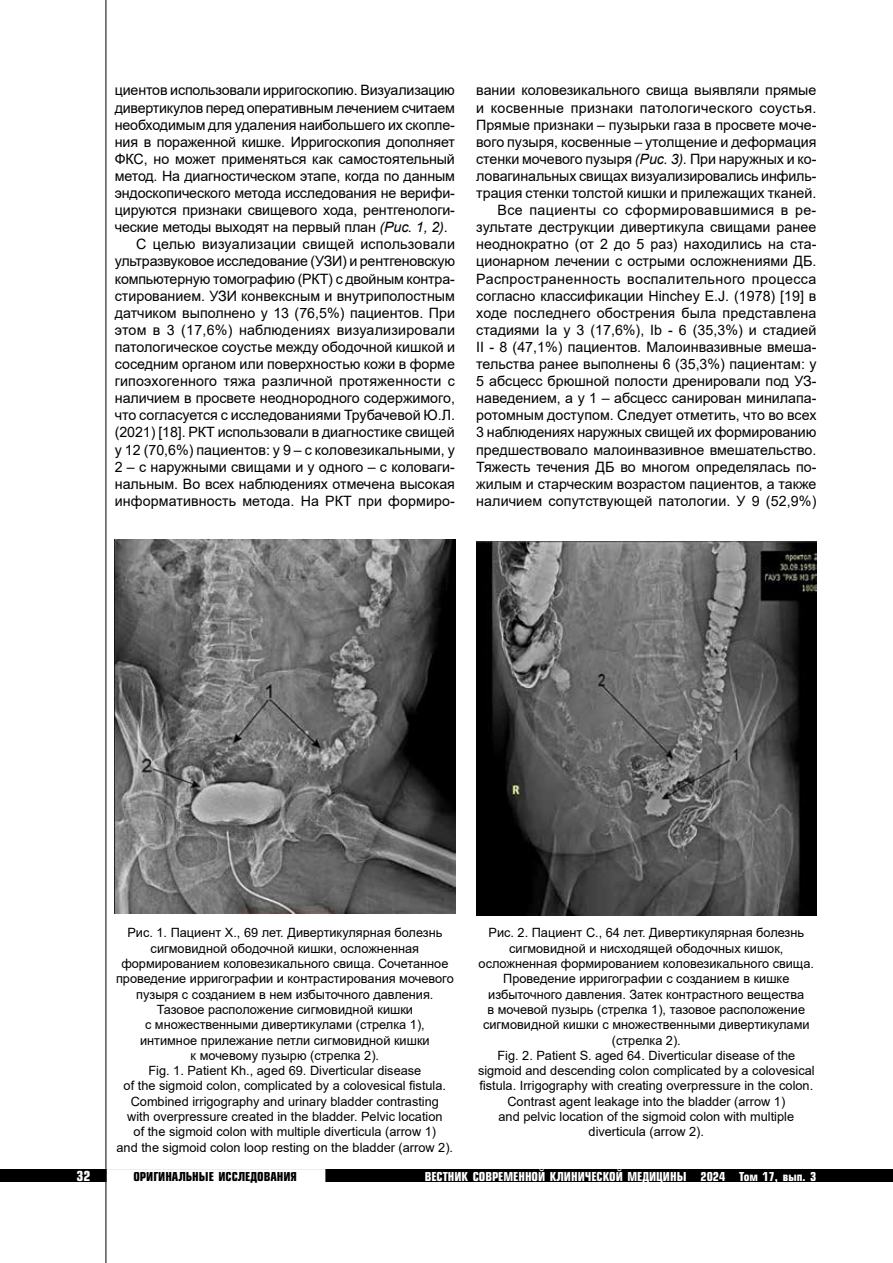
<style>
.page{position:relative;width:893px;height:1263px;background:#fff}
.page>*{position:absolute;margin:0;border:0;box-sizing:border-box;transform-origin:0 0}
.t1{font:14.25px/17.1px "Arial";color:#000;text-align:right}
.t2{font:700 13.5px "Europe Cond";color:#fff}
.t3{font:12.75px/15.3px "Arial";color:#000;text-align:center}
.t4{font:700 12px "Europe Cond";color:#fff}
.t5{font:700 12px "Europe Cond";color:#000}
.s1{font-style:italic}
</style>
<div class="page">
<div style="left:0;top:1169px;width:893px;height:13px;background:#000"></div>
<div style="left:107px;top:1169px;width:218px;height:13px;background:#fff;border:2px solid #fff"></div>
<hr style="left:106px;top:0;width:1px;height:1263px;background:#000">
<img style="left:115px;top:539px;width:340px;height:374px">
<img style="left:476px;top:541px;width:340px;height:374px">
<p class="t1" style="left:115px;top:82px;width:342px">циентов использовали ирригоскопию. Визуализацию</p>
<p class="t1" style="left:115px;top:99px;width:342px">дивертикулов перед оперативным лечением считаем</p>
<p class="t1" style="left:115px;top:116px;width:342px">необходимым для удаления наибольшего их скопле-</p>
<p class="t1" style="left:115px;top:133px;width:342px">ния в пораженной кишке. Ирригоскопия дополняет</p>
<p class="t1" style="left:115px;top:150px;width:342px">ФКС, но может применяться как самостоятельный</p>
<p class="t1" style="left:115px;top:167px;width:342px">метод. На диагностическом этапе, когда по данным</p>
<p class="t1" style="left:115px;top:184px;width:342px">эндоскопического метода исследования не верифи-</p>
<p class="t1" style="left:115px;top:201px;width:342px">цируются признаки свищевого хода, рентгенологи-</p>
<p class="t1" style="left:115px;top:219px;width:334px">ческие методы выходят на первый план <span class="s1">(Рис. 1, 2)</span>.</p>
<p class="t1" style="left:136px;top:236px;width:320px">С целью визуализации свищей использовали</p>
<p class="t1" style="left:115px;top:253px;width:342px">ультразвуковое исследование (УЗИ) и рентгеновскую</p>
<p class="t1" style="left:115px;top:270px;width:342px">компьютерную томографию (РКТ) с двойным контра-</p>
<p class="t1" style="left:115px;top:287px;width:342px">стированием. УЗИ конвексным и внутриполостным</p>
<p class="t1" style="left:115px;top:304px;width:342px">датчиком выполнено у 13 (76,5%) пациентов. При</p>
<p class="t1" style="left:115px;top:321px;width:342px">этом в 3 (17,6%) наблюдениях визуализировали</p>
<p class="t1" style="left:115px;top:338px;width:342px">патологическое соустье между ободочной кишкой и</p>
<p class="t1" style="left:115px;top:355px;width:342px">соседним органом или поверхностью кожи в форме</p>
<p class="t1" style="left:115px;top:372px;width:342px">гипоэхогенного тяжа различной протяженности с</p>
<p class="t1" style="left:115px;top:390px;width:342px">наличием в просвете неоднородного содержимого,</p>
<p class="t1" style="left:115px;top:407px;width:342px">что согласуется с исследованиями Трубачевой Ю.Л.</p>
<p class="t1" style="left:115px;top:424px;width:342px">(2021) [18]. РКТ использовали в диагностике свищей</p>
<p class="t1" style="left:115px;top:441px;width:342px">у 12 (70,6%) пациентов: у 9 – с коловезикальными, у</p>
<p class="t1" style="left:115px;top:458px;width:342px">2 – с наружными свищами и у одного – с коловаги-</p>
<p class="t1" style="left:115px;top:475px;width:342px">нальным. Во всех наблюдениях отмечена высокая</p>
<p class="t1" style="left:115px;top:492px;width:342px">информативность метода. На РКТ при формиро-</p>
<p class="t1" style="left:476px;top:82px;width:342px">вании коловезикального свища выявляли прямые и косвенные признаки патологического соустья.<br>Прямые признаки – пузырьки газа в просвете моче&shy;вого пузыря, косвенные – утолщение и деформация стенки мочевого пузыря <span class="s1">(Рис. 3).</span> При наружных и ко&shy;ловагинальных свищах визуализировались инфиль&shy;трация стенки толстой кишки и прилежащих тканей.<br>Все пациенты со сформировавшимися в ре&shy;зультате деструкции дивертикула свищами ранее неоднократно (от 2 до 5 раз) находились на ста&shy;ционарном лечении с острыми осложнениями ДБ.<br>Распространенность воспалительного процесса согласно классификации Hinchey E.J. (1978) [19] в ходе последнего обострения была представлена стадиями Iа у 3 (17,6%), Ib - 6 (35,3%) и стадией II - 8 (47,1%) пациентов. Малоинвазивные вмеша&shy;тельства ранее выполнены 6 (35,3%) пациентам: у 5 абсцесс брюшной полости дренировали под УЗ&shy;наведением, а у 1 – абсцесс санирован минилапа&shy;ротомным доступом. Следует отметить, что во всех 3 наблюдениях наружных свищей их формированию предшествовало малоинвазивное вмешательство.<br>Тяжесть течения ДБ во многом определялась по&shy;жилым и старческим возрастом пациентов, а также наличием сопутствующей патологии. У 9 (52,9%)</p>
<p class="t3" style="left:116px;top:925px;width:339px">Рис. 1. Пациент Х., 69 лет. Дивертикулярная болезнь сигмовидной ободочной кишки, осложненная формированием коловезикального свища. Сочетанное проведение ирригографии и контрастирования мочевого пузыря с созданием в нем избыточного давления.<br>Тазовое расположение сигмовидной кишки<br>с множественными дивертикулами (стрелка 1), интимное прилежание петли сигмовидной кишки<br>к мочевому пузырю (стрелка 2).<br>Fig. 1. Patient Kh., aged 69. Diverticular disease<br>of the sigmoid colon, complicated by a colovesical fistula.<br>Combined irrigography and urinary bladder contrasting<br>with overpressure created in the bladder. Pelvic location<br>of the sigmoid colon with multiple diverticula (arrow 1)<br>and the sigmoid colon loop resting on the bladder (arrow 2).</p>
<p class="t3" style="left:478px;top:925px;width:338px">Рис. 2. Пациент С., 64 лет. Дивертикулярная болезнь сигмовидной и нисходящей ободочных кишок, осложненная формированием коловезикального свища.<br>Проведение ирригографии с созданием в кишке избыточного давления. Затек контрастного вещества<br>в мочевой пузырь (стрелка 1), тазовое расположение сигмовидной кишки с множественными дивертикулами (стрелка 2).<br>Fig. 2. Patient S. aged 64. Diverticular disease of the sigmoid and descending colon complicated by a colovesical fistula. Irrigography with creating overpressure in the colon.<br>Contrast agent leakage into the bladder (arrow 1)<br>and pelvic location of the sigmoid colon with multiple diverticula (arrow 2).</p>
<p class="t2" style="left:76px;top:1167px;width:15px">32</p>
<p class="t5" style="left:133px;top:1168px;width:165px">ОРИГИНАЛЬНЫЕ ИССЛЕДОВАНИЯ</p>
<p class="t4" style="left:425px;top:1168px;width:393px">ВЕСТНИК СОВРЕМЕННОЙ КЛИНИЧЕСКОЙ МЕДИЦИНЫ 2024 Том 17, вып. 3</p>
</div>
